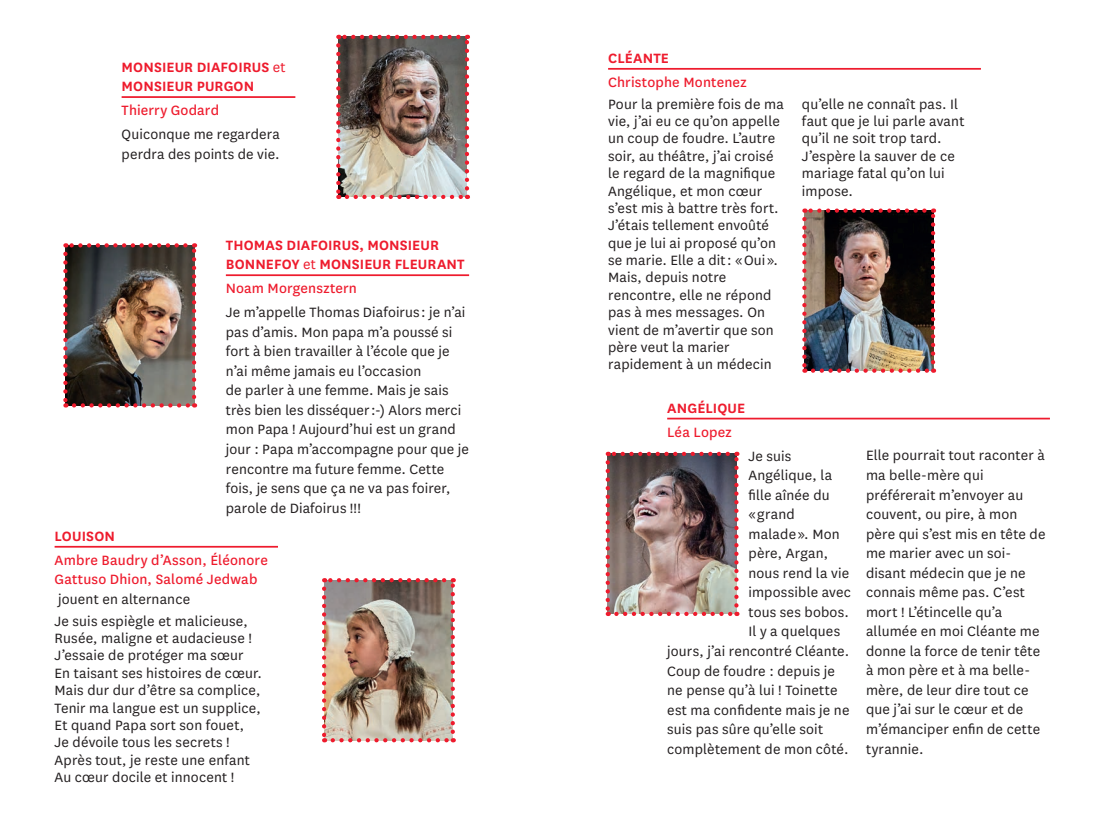
<style>
.page{position:relative;width:1112px;height:834px;background:#fff}
.page>*{position:absolute;margin:0;border:0;box-sizing:border-box;transform-origin:0 0}
.t1{font:15.75px/17.3px "National";letter-spacing:.01em;color:#231f20}
.t2{font:15.75px/19.6px "National";letter-spacing:.01em;color:#ee1b2d}
.t3{font:600 15.75px/19.6px "National";letter-spacing:.01em;color:#ee1b2d}
.s1{font-weight:400}
</style>
<div class="page">
<hr style="left:55px;top:545px;width:223px;height:2px;background:#ee1b2d">
<hr style="left:122px;top:96px;width:173px;height:2px;background:#ee1b2d">
<hr style="left:226px;top:274px;width:243px;height:2px;background:#ee1b2d">
<hr style="left:608px;top:68px;width:372px;height:2px;background:#ee1b2d">
<hr style="left:667px;top:417px;width:382px;height:2px;background:#ee1b2d">
<img style="left:607px;top:454px;width:129px;height:159px">
<svg style="left:605px;top:462px;width:4px;height:154px"></svg>
<svg style="left:616px;top:611px;width:121px;height:5px"></svg>
<svg style="left:734px;top:451px;width:4px;height:154px"></svg>
<svg style="left:607px;top:451px;width:120px;height:5px"></svg>
<img style="left:804px;top:210px;width:128px;height:160px">
<svg style="left:802px;top:219px;width:4px;height:154px"></svg>
<svg style="left:812px;top:368px;width:121px;height:5px"></svg>
<svg style="left:930px;top:208px;width:5px;height:154px"></svg>
<svg style="left:804px;top:208px;width:120px;height:5px"></svg>
<img style="left:324px;top:580px;width:128px;height:160px">
<svg style="left:322px;top:588px;width:4px;height:154px"></svg>
<svg style="left:332px;top:738px;width:121px;height:4px"></svg>
<svg style="left:450px;top:578px;width:5px;height:153px"></svg>
<svg style="left:324px;top:578px;width:120px;height:4px"></svg>
<img style="left:338px;top:37px;width:129px;height:160px">
<svg style="left:336px;top:45px;width:4px;height:154px"></svg>
<svg style="left:347px;top:195px;width:121px;height:4px"></svg>
<svg style="left:465px;top:35px;width:4px;height:153px"></svg>
<svg style="left:338px;top:35px;width:120px;height:4px"></svg>
<img style="left:65px;top:245px;width:129px;height:160px">
<svg style="left:63px;top:254px;width:5px;height:153px"></svg>
<svg style="left:74px;top:403px;width:121px;height:4px"></svg>
<svg style="left:192px;top:243px;width:4px;height:154px"></svg>
<svg style="left:65px;top:243px;width:120px;height:4px"></svg>
<p class="t3" style="left:122px;top:56px;width:165px">MONSIEUR DIAFOIRUS <span class="s1">et<br></span>MONSIEUR PURGON</p>
<p class="t2" style="left:122px;top:100px;width:99px">Thierry Godard</p>
<p class="t1" style="left:122px;top:124px;width:160px;line-height:19.6px">Quiconque me regardera perdra des points de vie.</p>
<p class="t3" style="left:226px;top:234px;width:240px">THOMAS DIAFOIRUS, MONSIEUR<br>BONNEFOY <span class="s1">et</span> MONSIEUR FLEURANT</p>
<p class="t2" style="left:226px;top:278px;width:132px">Noam Morgensztern</p>
<p class="t1" style="left:226px;top:302px;width:244px;line-height:19.6px">Je m’appelle Thomas Diafoirus : je n’ai pas d’amis. Mon papa m’a poussé si fort à bien travailler à l’école que je n’ai même jamais eu l’occasion<br>de parler à une femme. Mais je sais très bien les disséquer :-) Alors merci mon Papa ! Aujourd’hui est un grand jour : Papa m’accompagne pour que je rencontre ma future femme. Cette fois, je sens que ça ne va pas foirer, parole de Diafoirus !!!</p>
<p class="t3" style="left:55px;top:525px;width:62px">LOUISON</p>
<p class="t2" style="left:55px;top:549px;width:215px">Ambre Baudry d’Asson, Éléonore<br>Gattuso Dhion, Salomé Jedwab</p>
<p class="t1" style="left:55px;top:587px;width:195px;line-height:21.7px">jouent en alternance<br>Je suis espiègle et malicieuse,</p>
<p class="t1" style="left:55px;top:628px;width:209px">Rusée, maligne et audacieuse !<br>J’essaie de protéger ma sœur<br>En taisant ses histoires de cœur.<br>Mais dur dur d’être sa complice,<br>Tenir ma langue est un supplice,<br>Et quand Papa sort son fouet,<br>Je dévoile tous les secrets !<br>Après tout, je reste une enfant<br>Au cœur docile et innocent !</p>
<p class="t3" style="left:608px;top:47px;width:62px">CLÉANTE</p>
<p class="t2" style="left:608px;top:71px;width:140px">Christophe Montenez</p>
<p class="t1" style="left:608px;top:94px;width:177px">Pour la première fois de ma vie, j’ai eu ce qu’on appelle un coup de foudre. L’autre soir, au théâtre, j’ai croisé le regard de la magnifique<br>Angélique, et mon cœur s’est mis à battre très fort.<br>J’étais tellement envoûté que je lui ai proposé qu’on se marie. Elle a dit : « Oui ».<br>Mais, depuis notre rencontre, elle ne répond pas à mes messages. On vient de m’avertir que son père veut la marier rapidement à un médecin</p>
<p class="t1" style="left:801px;top:94px;width:164px">qu’elle ne connaît pas. Il faut que je lui parle avant qu’il ne soit trop tard.<br>J’espère la sauver de ce mariage fatal qu’on lui impose.</p>
<p class="t3" style="left:667px;top:397px;width:80px">ANGÉLIQUE</p>
<p class="t2" style="left:667px;top:421px;width:66px">Léa Lopez</p>
<p class="t1" style="left:748px;top:446px;width:44px">Je suis</p>
<p class="t1" style="left:748px;top:466px;width:85px">Angélique, la</p>
<p class="t1" style="left:748px;top:485px;width:83px">fille aînée du</p>
<p class="t1" style="left:748px;top:505px;width:48px">« grand</p>
<p class="t1" style="left:748px;top:524px;width:93px">malade ». Mon</p>
<p class="t1" style="left:748px;top:544px;width:81px">père, Argan,</p>
<p class="t1" style="left:748px;top:563px;width:102px">nous rend la vie</p>
<p class="t1" style="left:748px;top:583px;width:104px">impossible avec</p>
<p class="t1" style="left:748px;top:602px;width:102px">tous ses bobos.</p>
<p class="t1" style="left:748px;top:622px;width:93px">Il y a quelques</p>
<p class="t1" style="left:667px;top:641px;width:183px">jours, j’ai rencontré Cléante.</p>
<p class="t1" style="left:667px;top:661px;width:169px">Coup de foudre : depuis je</p>
<p class="t1" style="left:667px;top:680px;width:172px">ne pense qu’à lui ! Toinette</p>
<p class="t1" style="left:667px;top:700px;width:184px">est ma confidente mais je ne</p>
<p class="t1" style="left:667px;top:719px;width:157px">suis pas sûre qu’elle soit</p>
<p class="t1" style="left:667px;top:739px;width:183px">complètement de mon côté.</p>
<p class="t1" style="left:865px;top:445px;width:181px;line-height:19.6px">Elle pourrait tout raconter à ma belle-mère qui préférerait m’envoyer au couvent, ou pire, à mon père qui s’est mis en tête de me marier avec un soi&shy;disant médecin que je ne connais même pas. C’est mort ! L’étincelle qu’a allumée en moi Cléante me donne la force de tenir tête à mon père et à ma belle&shy;mère, de leur dire tout ce que j’ai sur le cœur et de m’émanciper enfin de cette tyrannie.</p>
</div>
